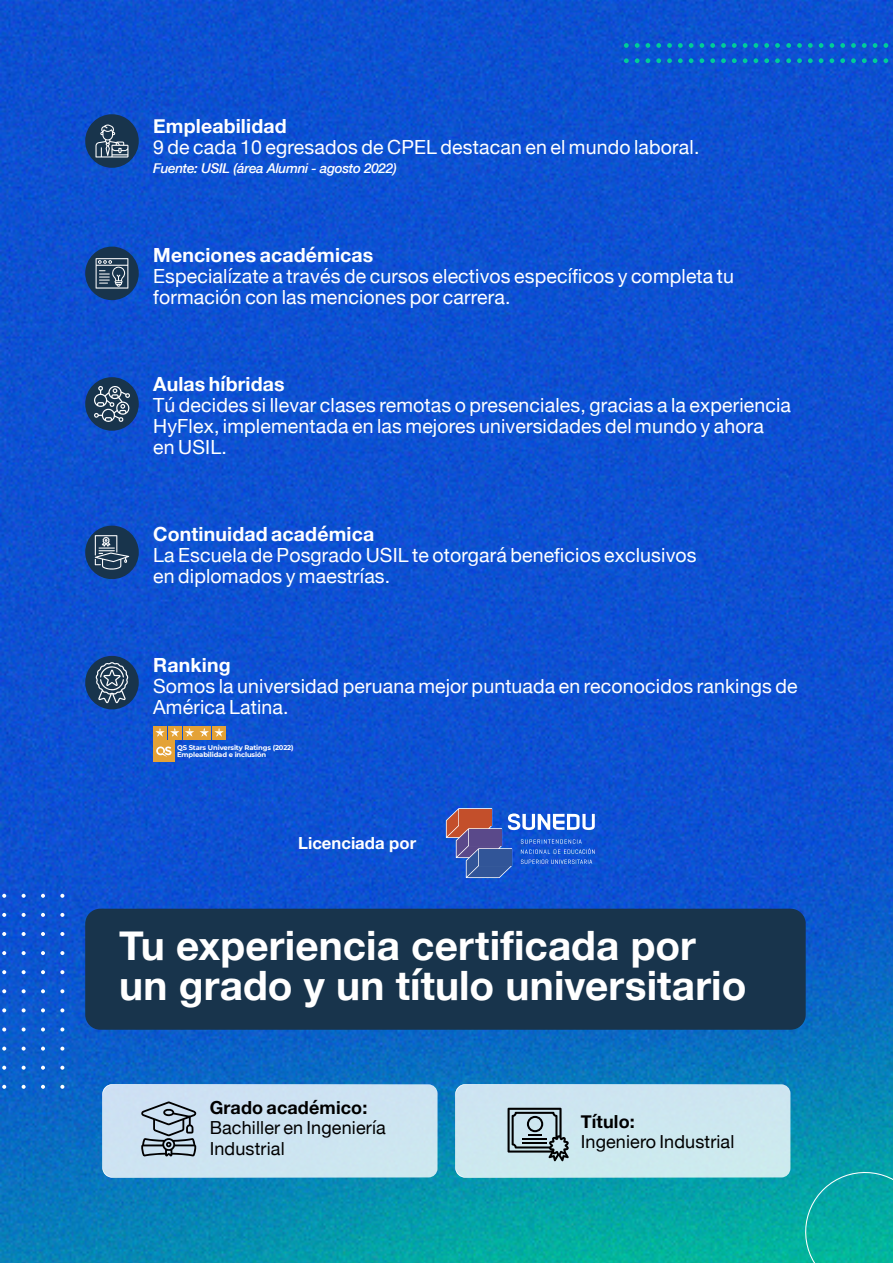
<style>
.page{position:relative;width:893px;height:1263px;background:#fff}
.page>*{position:absolute;margin:0;border:0;box-sizing:border-box;transform-origin:0 0}
.t1{font:700 40.5px/40.5px "Helvetica Neue";letter-spacing:.005em;color:#fff}
.t2{font:19.5px/21px "Helvetica Neue";letter-spacing:.01em;color:#fff}
.t3{font:700 19.5px "Helvetica Neue";letter-spacing:.01em;color:#fff}
.t4{font:18px/21px "Helvetica Neue";letter-spacing:.01em;color:#000}
.t5{font:700 18px "Helvetica Neue";letter-spacing:.01em;color:#000}
.t6{font:700 16.65px "Helvetica Neue";color:#fff}
.t7{font:italic 500 13.5px "Helvetica Neue";letter-spacing:-.025em;color:#fff}
.t8{font:700 6.75px/7.6px "Montserrat";letter-spacing:-.02em;color:#fff}
</style>
<div class="page">
<img style="left:0;top:0;width:893px;height:1263px">
<div style="left:85px;top:909px;width:721px;height:121px;background:#18344c;border-radius:15px"></div>
<div style="left:85px;top:114px;width:54px;height:54px;background:#18344c;border-radius:50%"></div>
<svg style="left:95px;top:125px;width:33px;height:32px"></svg>
<div style="left:85px;top:247px;width:54px;height:53px;background:#18344c;border-radius:50%"></div>
<div style="left:85px;top:377px;width:54px;height:54px;background:#18344c;border-radius:50%"></div>
<svg style="left:96px;top:258px;width:32px;height:31px"></svg>
<svg style="left:93px;top:384px;width:37px;height:38px"></svg>
<div style="left:85px;top:526px;width:54px;height:53px;background:#18344c;border-radius:50%"></div>
<svg style="left:798px;top:1164px;width:95px;height:99px;background:#08aca4"></svg>
<svg style="left:883px;top:43px;width:5px;height:5px"></svg>
<svg style="left:873px;top:43px;width:4px;height:5px"></svg>
<svg style="left:862px;top:43px;width:5px;height:5px"></svg>
<svg style="left:851px;top:43px;width:5px;height:5px"></svg>
<svg style="left:840px;top:43px;width:5px;height:5px"></svg>
<svg style="left:829px;top:43px;width:5px;height:5px"></svg>
<svg style="left:819px;top:43px;width:4px;height:5px"></svg>
<svg style="left:808px;top:43px;width:5px;height:5px"></svg>
<svg style="left:797px;top:43px;width:5px;height:5px"></svg>
<svg style="left:786px;top:43px;width:5px;height:5px"></svg>
<svg style="left:883px;top:58px;width:5px;height:5px"></svg>
<svg style="left:873px;top:58px;width:4px;height:5px"></svg>
<svg style="left:862px;top:58px;width:5px;height:5px"></svg>
<svg style="left:851px;top:58px;width:5px;height:5px"></svg>
<svg style="left:840px;top:58px;width:5px;height:5px"></svg>
<svg style="left:829px;top:58px;width:5px;height:5px"></svg>
<svg style="left:819px;top:58px;width:4px;height:5px"></svg>
<svg style="left:808px;top:58px;width:5px;height:5px"></svg>
<svg style="left:797px;top:58px;width:5px;height:5px"></svg>
<svg style="left:786px;top:58px;width:5px;height:5px"></svg>
<svg style="left:775px;top:43px;width:5px;height:5px"></svg>
<svg style="left:764px;top:43px;width:5px;height:5px"></svg>
<svg style="left:753px;top:43px;width:5px;height:5px"></svg>
<svg style="left:743px;top:43px;width:4px;height:5px"></svg>
<svg style="left:732px;top:43px;width:5px;height:5px"></svg>
<svg style="left:721px;top:43px;width:5px;height:5px"></svg>
<svg style="left:710px;top:43px;width:5px;height:5px"></svg>
<svg style="left:699px;top:43px;width:5px;height:5px"></svg>
<svg style="left:689px;top:43px;width:4px;height:5px"></svg>
<svg style="left:678px;top:43px;width:5px;height:5px"></svg>
<svg style="left:667px;top:43px;width:5px;height:5px"></svg>
<svg style="left:656px;top:43px;width:5px;height:5px"></svg>
<svg style="left:646px;top:43px;width:4px;height:5px"></svg>
<svg style="left:635px;top:43px;width:4px;height:5px"></svg>
<svg style="left:624px;top:43px;width:5px;height:5px"></svg>
<svg style="left:775px;top:58px;width:5px;height:5px"></svg>
<svg style="left:764px;top:58px;width:5px;height:5px"></svg>
<svg style="left:753px;top:58px;width:5px;height:5px"></svg>
<svg style="left:743px;top:58px;width:4px;height:5px"></svg>
<svg style="left:732px;top:58px;width:5px;height:5px"></svg>
<svg style="left:721px;top:58px;width:5px;height:5px"></svg>
<svg style="left:710px;top:58px;width:5px;height:5px"></svg>
<svg style="left:699px;top:58px;width:5px;height:5px"></svg>
<svg style="left:689px;top:58px;width:4px;height:5px"></svg>
<svg style="left:678px;top:58px;width:5px;height:5px"></svg>
<svg style="left:667px;top:58px;width:5px;height:5px"></svg>
<svg style="left:656px;top:58px;width:5px;height:5px"></svg>
<svg style="left:646px;top:58px;width:4px;height:5px"></svg>
<svg style="left:635px;top:58px;width:4px;height:5px"></svg>
<svg style="left:624px;top:58px;width:5px;height:5px"></svg>
<svg style="left:2px;top:1027px;width:4px;height:4px"></svg>
<svg style="left:2px;top:1046px;width:4px;height:4px"></svg>
<svg style="left:2px;top:1066px;width:4px;height:4px"></svg>
<svg style="left:2px;top:1085px;width:4px;height:4px"></svg>
<svg style="left:22px;top:1027px;width:4px;height:4px"></svg>
<svg style="left:22px;top:1046px;width:4px;height:4px"></svg>
<svg style="left:22px;top:1066px;width:4px;height:4px"></svg>
<svg style="left:22px;top:1085px;width:4px;height:4px"></svg>
<svg style="left:41px;top:1027px;width:4px;height:4px"></svg>
<svg style="left:41px;top:1046px;width:4px;height:4px"></svg>
<svg style="left:41px;top:1066px;width:4px;height:4px"></svg>
<svg style="left:41px;top:1085px;width:4px;height:4px"></svg>
<svg style="left:60px;top:1027px;width:4px;height:4px"></svg>
<svg style="left:60px;top:1046px;width:4px;height:4px"></svg>
<svg style="left:60px;top:1066px;width:4px;height:4px"></svg>
<svg style="left:60px;top:1085px;width:4px;height:4px"></svg>
<svg style="left:2px;top:894px;width:4px;height:4px"></svg>
<svg style="left:2px;top:913px;width:4px;height:4px"></svg>
<svg style="left:2px;top:932px;width:4px;height:4px"></svg>
<svg style="left:2px;top:951px;width:4px;height:4px"></svg>
<svg style="left:22px;top:894px;width:4px;height:4px"></svg>
<svg style="left:22px;top:913px;width:4px;height:4px"></svg>
<svg style="left:22px;top:932px;width:4px;height:4px"></svg>
<svg style="left:22px;top:951px;width:4px;height:4px"></svg>
<svg style="left:41px;top:894px;width:4px;height:4px"></svg>
<svg style="left:41px;top:913px;width:4px;height:4px"></svg>
<svg style="left:41px;top:932px;width:4px;height:4px"></svg>
<svg style="left:41px;top:951px;width:4px;height:4px"></svg>
<svg style="left:60px;top:894px;width:4px;height:4px"></svg>
<svg style="left:60px;top:913px;width:4px;height:4px"></svg>
<svg style="left:60px;top:932px;width:4px;height:4px"></svg>
<svg style="left:60px;top:951px;width:4px;height:4px"></svg>
<svg style="left:2px;top:970px;width:4px;height:4px"></svg>
<svg style="left:2px;top:989px;width:4px;height:4px"></svg>
<svg style="left:2px;top:1008px;width:4px;height:4px"></svg>
<svg style="left:22px;top:970px;width:4px;height:4px"></svg>
<svg style="left:22px;top:989px;width:4px;height:4px"></svg>
<svg style="left:22px;top:1008px;width:4px;height:4px"></svg>
<svg style="left:41px;top:970px;width:4px;height:4px"></svg>
<svg style="left:41px;top:989px;width:4px;height:4px"></svg>
<svg style="left:41px;top:1008px;width:4px;height:4px"></svg>
<svg style="left:60px;top:970px;width:4px;height:4px"></svg>
<svg style="left:60px;top:989px;width:4px;height:4px"></svg>
<svg style="left:60px;top:1008px;width:4px;height:4px"></svg>
<div style="left:85px;top:656px;width:54px;height:53px;background:#18344c;border-radius:50%"></div>
<div style="left:153px;top:740px;width:22px;height:22px;background:#e4a236"></div>
<svg style="left:156px;top:746px;width:16px;height:11px"></svg>
<div style="left:168px;top:726px;width:14px;height:13px;background:#e4a236"></div>
<div style="left:183px;top:726px;width:13px;height:13px;background:#e4a236"></div>
<svg style="left:185px;top:728px;width:9px;height:9px"></svg>
<div style="left:153px;top:726px;width:14px;height:13px;background:#e4a236"></div>
<svg style="left:155px;top:728px;width:24px;height:9px"></svg>
<div style="left:197px;top:726px;width:14px;height:13px;background:#e4a236"></div>
<div style="left:212px;top:726px;width:14px;height:13px;background:#e4a236"></div>
<svg style="left:200px;top:728px;width:24px;height:9px"></svg>
<svg style="left:95px;top:662px;width:34px;height:41px"></svg>
<svg style="left:95px;top:535px;width:34px;height:34px"></svg>
<svg style="left:102px;top:1084px;width:336px;height:94px;background:#c5dcea"></svg>
<svg style="left:455px;top:1084px;width:336px;height:94px;background:#c3dee6"></svg>
<svg style="left:446px;top:808px;width:149px;height:70px;background:#4465bb"></svg>
<p class="t3" style="left:153px;top:111px;width:135px">Empleabilidad</p>
<p class="t2" style="left:153px;top:138px;width:548px">9 de cada 10 egresados de CPEL destacan en el mundo laboral.</p>
<p class="t7" style="left:153px;top:157px;width:245px">Fuente: USIL (área Alumni - agosto 2022)</p>
<p class="t3" style="left:153px;top:240px;width:222px">Menciones académicas</p>
<p class="t2" style="left:153px;top:267px;width:582px">Especialízate a través de cursos electivos específicos y completa tu formación con las menciones por carrera.</p>
<p class="t3" style="left:153px;top:369px;width:133px">Aulas híbridas</p>
<p class="t2" style="left:153px;top:396px;width:639px">Tú decides si llevar clases remotas o presenciales, gracias a la experiencia<br>HyFlex, implementada en las mejores universidades del mundo y ahora<br>en USIL.</p>
<p class="t3" style="left:153px;top:519px;width:223px">Continuidad académica</p>
<p class="t2" style="left:153px;top:546px;width:545px">La Escuela de Posgrado USIL te otorgará beneficios exclusivos en diplomados y maestrías.</p>
<p class="t3" style="left:153px;top:650px;width:79px">Ranking</p>
<p class="t2" style="left:153px;top:677px;width:646px">Somos la universidad peruana mejor puntuada en reconocidos rankings de<br>América Latina.</p>
<p class="t8" style="left:177px;top:743px;width:118px">QS Stars University Ratings (2022)<br>Empleabilidad e inclusión</p>
<p class="t6" style="left:298px;top:830px;width:119px">Licenciada por</p>
<h1 class="t1" style="left:119px;top:926px;width:629px">Tu experiencia certificada por un grado y un título universitario</h1>
<p class="t5" style="left:210px;top:1093px;width:159px">Grado académico:</p>
<p class="t4" style="left:210px;top:1118px;width:178px">Bachiller en Ingeniería<br>Industrial</p>
<p class="t5" style="left:581px;top:1107px;width:56px">Título:</p>
<p class="t4" style="left:581px;top:1132px;width:155px">Ingeniero Industrial</p>
</div>
